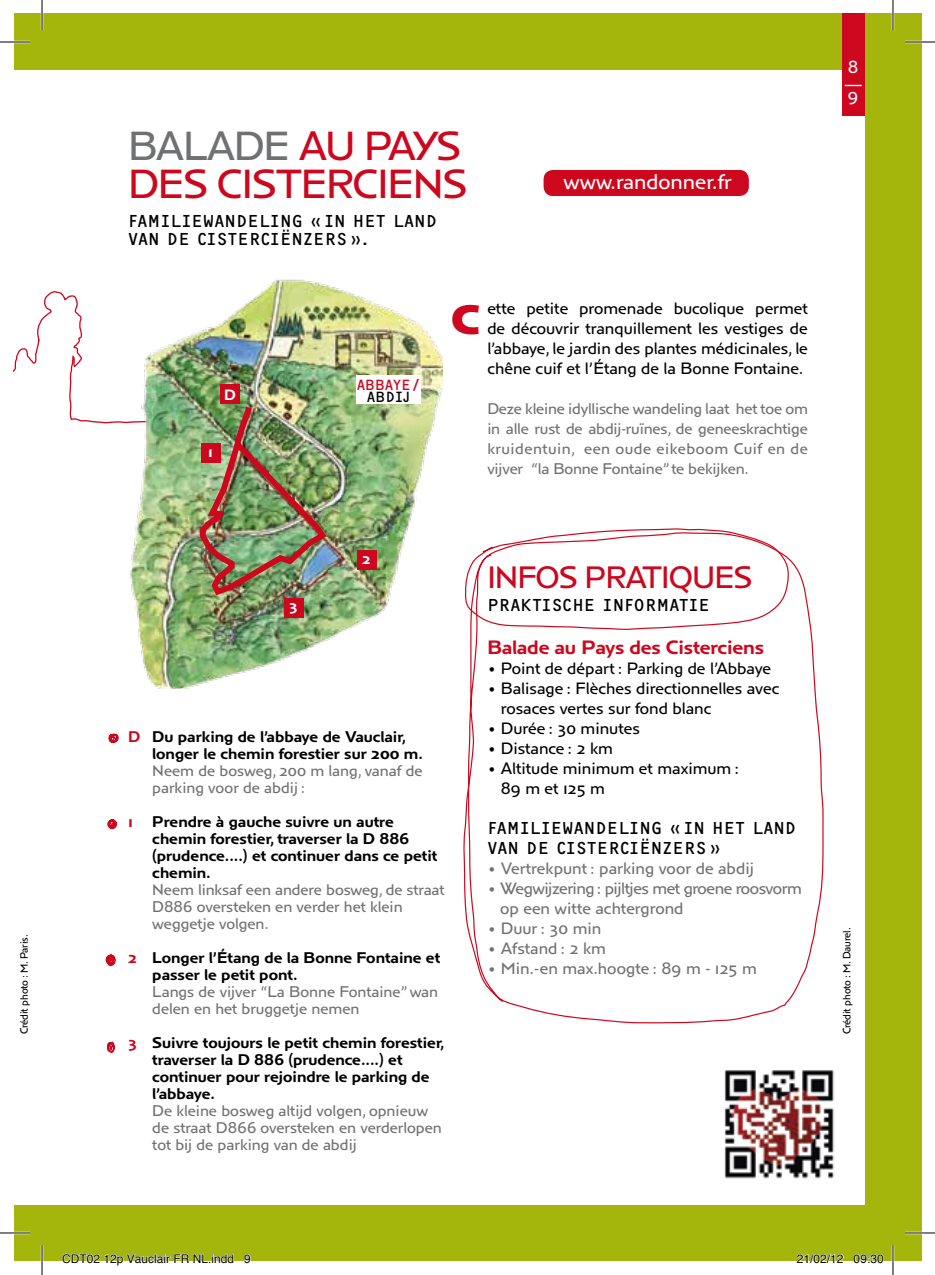
<style>
.page{position:relative;width:935px;height:1275px;background:#fff}
.page>*{position:absolute;margin:0;border:0;box-sizing:border-box;transform-origin:0 0}
.t1{font:700 42.6px "Anisette Petite";color:#cd071e}
.t2{font:42px/38px "Anisette Petite";letter-spacing:.03em;color:#cd071e}
.t3{font:42px "Anisette Petite";color:#707172}
.t4{font:32px "Anisette Petite";color:#cd071e}
.t5{font:22px "Anisette Petite";color:#fff}
.t6{font:20px "Anisette Petite Demi";letter-spacing:-.01em;color:#cd071e}
.t7{font:18px/18px "OCRF";color:#000}
.t8{font:18px/28px "Anisette Petite";color:#fff}
.t9{font:17px/20px "Anisette Petite";color:#000}
.t10{font:17px "Anisette Petite";color:#707172}
.t11{font:17px/20px "Anisette Petite";letter-spacing:-.03em;color:#707172}
.t12{font:16px/17px "Anisette Petite";color:#707172}
.t13{font:16px/17px "Anisette Petite Demi";color:#000}
.t14{font:15.4px "OCRF";letter-spacing:-.005em;color:#cd071e}
.t15{font:15.4px "OCRF";color:#000}
.t16{font:15.4px "Anisette Petite Demi";color:#fff}
.t17{font:12px "Helvetica";color:#000}
.t18{font:11px "Anisette Petite";letter-spacing:-.01em;color:#000;scale:.95 1}
.s1{color:#707172}
.s2{color:#cd071e}
</style>
<div class="page">
<div style="left:14px;top:14px;width:907px;height:1247px;background:#a4b50c"></div>
<div style="left:14px;top:70px;width:850px;height:1134px;background:#fff"></div>
<img style="left:724px;top:1070px;width:111px;height:109px">
<div style="left:543px;top:169px;width:206px;height:27px;background:#cd071e;border-radius:10px"></div>
<div style="left:542px;top:169px;width:207px;height:28px;border:1px solid #fff;border-radius:10px"></div>
<svg style="left:463px;top:558px;width:361px;height:466px"></svg>
<svg style="left:464px;top:528px;width:325px;height:102px"></svg>
<svg style="left:14px;top:291px;width:107px;height:133px"></svg>
<img style="left:121px;top:278px;width:321px;height:410px">
<img style="left:193px;top:400px;width:138px;height:209px">
<div style="left:356px;top:375px;width:65px;height:29px;background:#fff"></div>
<div style="left:220px;top:384px;width:20px;height:20px;background:#cd071e"></div>
<div style="left:356px;top:550px;width:20px;height:20px;background:#cd071e"></div>
<div style="left:284px;top:598px;width:19px;height:20px;background:#cd071e"></div>
<div style="left:201px;top:443px;width:19px;height:20px;background:#cd071e"></div>
<svg style="left:108px;top:733px;width:11px;height:10px"></svg>
<div style="left:841px;top:14px;width:23px;height:102px;background:#cd071e"></div>
<svg style="left:844px;top:85px;width:17px;height:1px"></svg>
<svg style="left:107px;top:818px;width:10px;height:11px"></svg>
<svg style="left:105px;top:954px;width:11px;height:13px"></svg>
<svg style="left:107px;top:1041px;width:9px;height:12px"></svg>
<hr style="left:0;top:41px;width:30px;height:2px;background:#fff">
<hr style="left:904px;top:41px;width:30px;height:2px;background:#fff">
<hr style="left:0;top:1231px;width:30px;height:3px;background:#fff">
<hr style="left:904px;top:1231px;width:30px;height:3px;background:#fff">
<hr style="left:41px;top:0;width:2px;height:30px;background:#fff">
<hr style="left:41px;top:1245px;width:2px;height:30px;background:#fff">
<hr style="left:891px;top:0;width:3px;height:30px;background:#fff">
<hr style="left:891px;top:1245px;width:3px;height:30px;background:#fff">
<hr style="left:0;top:42px;width:30px;height:1px;background:#000">
<hr style="left:904px;top:42px;width:30px;height:1px;background:#000">
<hr style="left:0;top:1232px;width:30px;height:1px;background:#000">
<hr style="left:904px;top:1232px;width:30px;height:1px;background:#000">
<hr style="left:42px;top:0;width:1px;height:30px;background:#000">
<hr style="left:42px;top:1245px;width:1px;height:30px;background:#000">
<hr style="left:892px;top:0;width:1px;height:30px;background:#000">
<hr style="left:892px;top:1245px;width:1px;height:30px;background:#000">
<svg style="left:62px;top:1253px;width:172px;height:8px"></svg>
<svg style="left:244px;top:1254px;width:7px;height:7px"></svg>
<svg style="left:797px;top:1253px;width:47px;height:8px"></svg>
<svg style="left:853px;top:1254px;width:31px;height:7px"></svg>
<p class="t18" style="left:18px;top:1034px;width:107px;rotate:-90deg">Crédit photo : M . Paris.</p>
<h2 class="t2" style="left:128px;top:126px;width:328px;text-indent:135px"><span class="s1">e</span>au pays des Cisterciens</h2>
<p class="t7" style="left:128px;top:211px;width:310px">FAMILIEWANDELING « IN HET LAND<br>VAN DE CISTERCIËNZERS».</p>
<h2 class="t3" style="left:128px;top:122px;width:56px">Balad</h2>
<h3 class="t5" style="left:563px;top:169px;width:170px">www.randonner.fr</h3>
<p class="t14" style="left:356px;top:375px;width:66px">ABBAYE/</p>
<p class="t16" style="left:224px;top:386px;width:13px">D</p>
<p class="t15" style="left:367px;top:387px;width:45px">ABDIJ</p>
<p class="t16" style="left:208px;top:443px;width:6px">1</p>
<h1 class="t1" style="left:451px;top:295px;width:31px">C</h1>
<p class="t9" style="left:487px;top:298px;width:322px;text-align:justify">ette petite promenade bucolique permet de découvrir tranquillement les vestiges de l’abbaye, le jardin des plantes médicinales, le chêne cuif et l’Étang de la Bonne Fontaine.</p>
<p class="t12" style="left:487px;top:399px;width:322px;line-height:20px;text-align:justify">Deze kleine idyllische wandeling laat het toe om in alle rust de abdij-ruïnes, de geneeskrachtige kruidentuin, een oude eikeboom Cuif en de vijver “la Bonne Fontaine” te bekijken.</p>
<p class="t16" style="left:289px;top:597px;width:10px">3</p>
<p class="t16" style="left:362px;top:550px;width:10px">2</p>
<p class="t13" style="left:152px;top:728px;width:272px;text-indent:-24px"><span class="s2">D</span> Du parking de l’abbaye de Vauclair, longer le chemin forestier sur 200 m.</p>
<p class="t12" style="left:152px;top:762px;width:272px">Neem de bosweg, 200 m lang, vanaf de parking voor de abdij :</p>
<p class="t13" style="left:152px;top:813px;width:286px;text-indent:-24px"><span class="s2">1</span> Prendre à gauche suivre un autre chemin forestier, traverser la D 886 (prudence....) et continuer dans ce petit chemin.</p>
<p class="t12" style="left:152px;top:881px;width:294px">Neem linksaf een andere bosweg, de straat<br>D886 oversteken en verder het klein weggetje volgen.</p>
<p class="t13" style="left:152px;top:949px;width:289px;text-indent:-24px"><span class="s2">2</span> Longer l’Étang de la Bonne Fontaine et passer le petit pont.</p>
<p class="t12" style="left:152px;top:983px;width:287px">Langs de vijver “La Bonne Fontaine” wan delen en het bruggetje nemen</p>
<p class="t13" style="left:152px;top:1034px;width:294px;text-indent:-24px"><span class="s2">3</span> Suivre toujours le petit chemin forestier, traverser la D 886 (prudence....) et continuer pour rejoindre le parking de l’abbaye.</p>
<p class="t12" style="left:152px;top:1102px;width:291px">De kleine bosweg altijd volgen, opnieuw de straat D866 oversteken en verderlopen tot bij de parking van de abdij</p>
<h3 class="t4" style="left:487px;top:558px;width:29px">infos</h3>
<h3 class="t4" style="left:584px;top:558px;width:20px">prat</h3>
<h3 class="t4" style="left:661px;top:558px;width:88px">iques</h3>
<p class="t7" style="left:487px;top:595px;width:224px">P RAKTISCHE INFORMATIE</p>
<p class="t6" style="left:487px;top:636px;width:278px">Balade au Pays des Cisterciens</p>
<p class="t9" style="left:487px;top:658px;width:285px">• Point de départ : Parking de l’Abbaye</p>
<p class="t9" style="left:500px;top:678px;width:280px;text-indent:-13px">• Balisage : Flèches directionnelles avec rosaces vertes sur fond blanc</p>
<p class="t9" style="left:487px;top:718px;width:154px">• Durée : 30 minutes</p>
<p class="t9" style="left:487px;top:738px;width:127px">• Distance : 2 km</p>
<p class="t9" style="left:500px;top:758px;width:240px;text-indent:-13px">• Altitude minimum et maximum :<br>89 m et 125 m</p>
<p class="t7" style="left:487px;top:817px;width:310px;line-height:20px">FAMILIEWANDELING « IN HET LAND<br>VAN DE CISTERCIËNZERS»</p>
<p class="t10" style="left:487px;top:859px;width:268px">• Vertrekpunt : parking voor de abdij</p>
<p class="t11" style="left:500px;top:878px;width:303px;text-indent:-13px">• Wegwijzering: pijltjes met groene roosvorm op een witte achtergrond</p>
<p class="t10" style="left:487px;top:919px;width:115px">• Duur : 30 min</p>
<p class="t10" style="left:487px;top:939px;width:120px">• Afstand : 2 km</p>
<p class="t10" style="left:487px;top:959px;width:271px">• M in.-en max.hoogte : 89 m - 125 m</p>
<p class="t8" style="left:847px;top:53px;width:12px">8<br>9</p>
<p class="t18" style="left:840px;top:1034px;width:114px;rotate:-90deg">Crédit photo : M . Daurel.</p>
<p class="t17" style="left:62px;top:1249px;width:190px">CDT02 12p Vauclair FR NL.indd 9</p>
<p class="t17" style="left:796px;top:1249px;width:88px">21/02/12 09:30</p>
</div>
